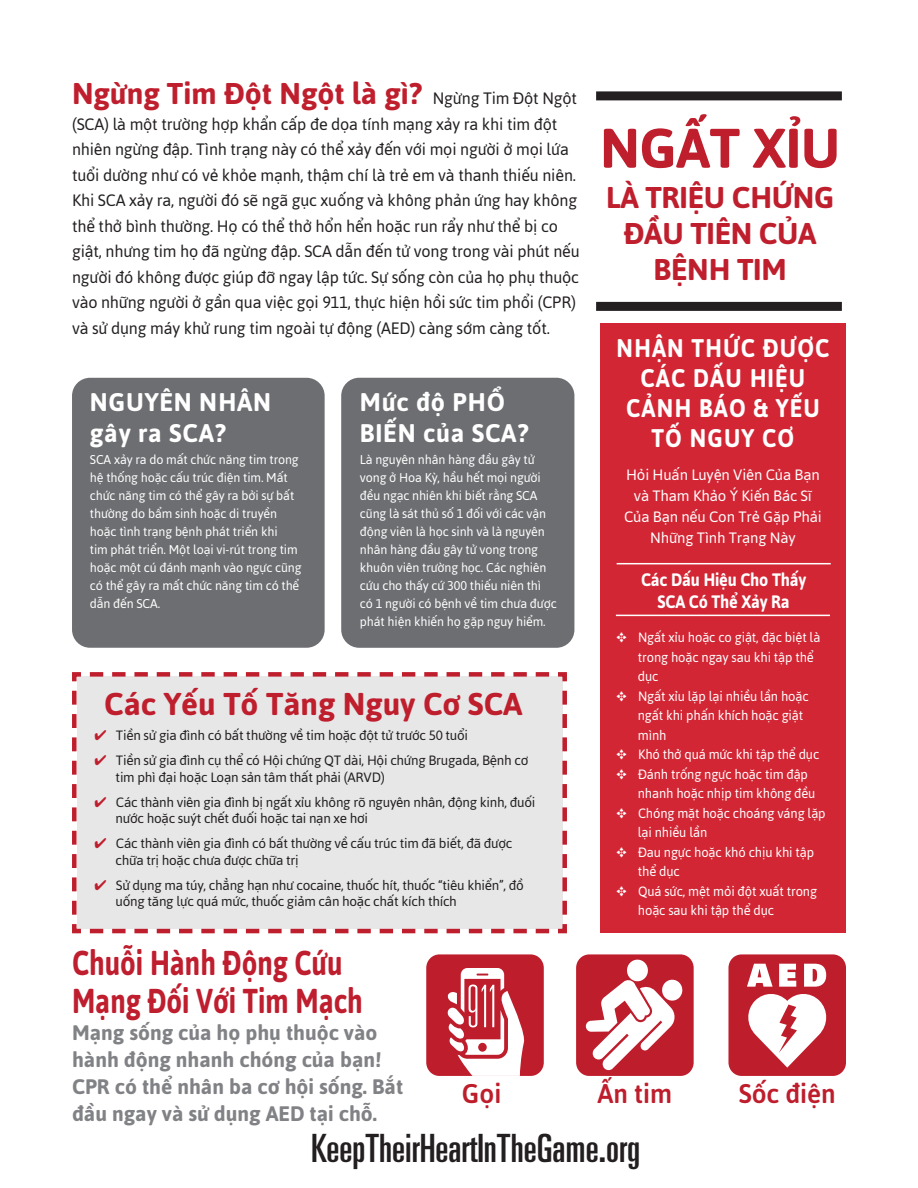
<style>
.page{position:relative;width:918px;height:1188px;background:#fff}
.page>*{position:absolute;margin:0;border:0;box-sizing:border-box;transform-origin:0 0}
.Main_heading{font:700 55.5px "Asap";color:#bf1e2d}
.t1{font:ultra-condensed 39px "Univers LT Std";color:#231f20}
.t2{font:700 34.5px/37.5px "Asap";color:#bf1e2e;scale:.8 1}
.t3{font:700 31.5px "Asap";color:#bf1e2d}
.Sub_Heading{font:700 30px "Asap";color:#bf1e2d}
.Main_heading-2{font:700 30px/36px "Asap";letter-spacing:-.01em;color:#bf1e2d;text-align:center}
.t4{font:500 27px "Asap";color:#be1d2c}
.Sub_Heading-2{font:700 25.5px/30px "Asap";letter-spacing:.05em;color:#fff;text-align:center;scale:.9 1}
.Sub_Heading-3{font:700 25.5px/30.6px "Asap";letter-spacing:.03em;color:#fff}
.t5{font:700 21px/27px "Asap";color:#818285}
.t6{font:700 18px/21.6px "Asap";letter-spacing:-.01em;color:#fff;text-align:center;scale:.9 1}
.Sub_Heading-4{font:16.5px/25.5px "Asap";letter-spacing:-.01em;color:#231f20}
.t7{font:15px/21px "Asap";letter-spacing:-.01em;color:#fff;text-align:center}
.t8{font:13.5px/16.5px "Asap";letter-spacing:-.02em;color:#231f20}
.t9{font:13.5px/19.5px "Asap";letter-spacing:-.01em;color:#fff;scale:.96 1}
.Sub_Heading-5{font:12.75px/18px "Asap";letter-spacing:-.01em;color:#fff}
.s1{font-weight:400;font-size:16.5px;color:#231f20}
.s2{color:#bf1e2d}
</style>
<div class="page">
<div style="left:600px;top:324px;width:246px;height:609px;background:#d32634"></div>
<div style="left:72px;top:378px;width:253px;height:270px;background:#6d6e71;border-radius:18px"></div>
<div style="left:341px;top:378px;width:233px;height:270px;background:#6d6e71;border-radius:18px"></div>
<div style="left:72px;top:672px;width:495px;height:262px;background:#e7e7e8"></div>
<div style="left:596px;top:91px;width:246px;height:9px;background:#231f20"></div>
<div style="left:596px;top:302px;width:246px;height:9px;background:#231f20"></div>
<hr style="left:617px;top:563px;width:214px;height:1px;background:#fff">
<hr style="left:616px;top:615px;width:214px;height:1px;background:#fff">
<div style="left:728px;top:954px;width:118px;height:122px;background:#be1d2c;border-radius:13px"></div>
<div style="left:576px;top:954px;width:118px;height:122px;background:#be1d2c;border-radius:13px"></div>
<svg style="left:747px;top:964px;width:80px;height:104px"></svg>
<div style="left:426px;top:954px;width:118px;height:122px;background:#be1d2c;border-radius:13px"></div>
<svg style="left:447px;top:968px;width:78px;height:108px"></svg>
<svg style="left:586px;top:959px;width:97px;height:112px"></svg>
<p class="Sub_Heading" style="left:72px;top:74px;width:507px">Ngừng Tim Đột Ngột là gì? <span class="s1">Ngừng Tim Đột Ngột</span></p>
<p class="Sub_Heading-4" style="left:72px;top:111px;width:509px">(SCA) là một trường hợp khẩn cấp đe dọa tính mạng xảy ra khi tim đột nhiên ngừng đập. Tì nh trạng này có thể xảy đến với mọi người ở mọi lứa tuổi dường như có vẻ khỏe mạnh, thậm chí là trẻ em và thanh thiếu niên.<br>Khi SCA xảy ra, người đó sẽ ngã gục xuống và không phản ứng hay không thể thở bình thường. Họ có thể thở hổn hển hoặc run rẩy như thể bị co giật, nhưng tim họ đã ngừng đập. SCA dẫn đến tử vong trong vài phút nếu người đó không được giúp đỡ ngay lập tức. Sự sống còn của họ phụ thuộc vào những người ở gần qua việc gọi 911, thực hiện hồi sức tim phổi (CPR) và sử dụng máy khử rung tim ngoài tự động (AED) càng sớm càng tốt.</p>
<p class="Main_heading" style="left:600px;top:111px;width:242px">NGẤT XỈU</p>
<p class="Main_heading-2" style="left:606px;top:178px;width:230px">LÀ TRIỆU CHỨNG<br>ĐẦU TIÊN CỦA<br>BỆNH TIM</p>
<p class="Sub_Heading-2" style="left:616px;top:332px;width:238px">NHẬN THỨC ĐƯỢC<br>CÁC DẤU HIỆU<br>CẢNH BÁO &amp; YẾU<br>TỐ NGUY CƠ</p>
<p class="t7" style="left:624px;top:463px;width:199px">Hỏi Huấn Luyện Viên Của Bạn và Tham Khảo Ý Kiến Bác Sĩ<br>Của Bạn nếu Con Trẻ Gặp Phải<br>Những Tình Trạng Này</p>
<p class="t6" style="left:641px;top:569px;width:185px">Các Dấu Hiệu Cho Thấy<br>SCA Có Thể Xảy Ra</p>
<p class="Sub_Heading-3" style="left:360px;top:386px;width:170px">Mức độ PHỔ<br>BIẾN của SCA?</p>
<p class="Sub_Heading-5" style="left:360px;top:450px;width:198px">Là nguyên nhân hàng đầu gây tử vong ở Hoa Kỳ, hầu hết mọi người đều ngạc nhiên khi biết rằng SCA cũng là sát thủ số 1 đối với các vận động viên là học sinh và là nguyên nhân hàng đầu gây tử vong trong khuôn viên trường học. Các nghiên cứu cho thấy cứ 300 thiếu niên thì<br>có 1 người có bệnh về tim chưa được phát hiện khiến họ gặp nguy hiểm.</p>
<p class="Sub_Heading-3" style="left:90px;top:386px;width:183px">NGUYÊN NHÂN gây ra SCA?</p>
<p class="Sub_Heading-5" style="left:90px;top:450px;width:213px">SCA xảy ra do mất chức năng tim trong hệ thống hoặc cấu trúc điện tim. Mất chức năng tim có thể gây ra bởi sự bất thường do bẩm sinh hoặc di truyền hoặc tình trạng bệnh phát triển khi<br>tim phát triển. Một loại vi-rút trong tim hoặc một cú đánh mạnh vào ngực cũng có thể gây ra mất chức năng tim có thể dẫn đến SCA.</p>
<p class="t9" style="left:638px;top:627px;width:190px;text-indent:-21px">✥ Ngất xỉu hoặc co giật, đặc biệt là trong hoặc ngay sau khi tập thể dục</p>
<p class="t9" style="left:638px;top:686px;width:179px;text-indent:-21px">✥ Ngất xỉu lặp lại nhiều lần hoặc ngất khi phấn khích hoặc giật mình</p>
<p class="t9" style="left:617px;top:744px;width:213px">✥ Khó thở quá mức khi tập thể dục</p>
<p class="t9" style="left:638px;top:764px;width:187px;text-indent:-21px">✥ Đánh trống ngực hoặc tim đập nhanh hoặc nhịp tim không đều</p>
<p class="t9" style="left:638px;top:803px;width:197px;text-indent:-21px">✥ Chóng mặt hoặc choáng váng lặp lại nhiều lần</p>
<p class="t9" style="left:638px;top:842px;width:185px;text-indent:-21px">✥ Đau ngực hoặc khó chịu khi tập thể dục</p>
<p class="t9" style="left:638px;top:881px;width:188px;text-indent:-21px">✥ Quá sức, mệt mỏi đột xuất trong hoặc sau khi tập thể dục</p>
<p class="t3" style="left:104px;top:682px;width:420px">Các Yếu Tố Tăng Nguy Cơ SCA</p>
<p class="t8" style="left:94px;top:727px;width:375px"><span class="s2">✔</span> Tiền sử gia đình có bất thường về tim hoặc đột tử trước 50 tuổi</p>
<p class="t8" style="left:116px;top:752px;width:414px;text-indent:-21px"><span class="s2">✔</span> Tiền sử gia đình cụ thể có Hội chứng QT dài, Hội chứng Brugada, Bệnh cơ tim phì đại hoặc Loạn sản tâm thất phải (ARVD)</p>
<p class="t8" style="left:116px;top:793px;width:421px;text-indent:-21px"><span class="s2">✔</span> Các thành viên gia đình bị ngất xỉu không rõ nguyên nhân, động kinh, đuối nước hoặc suýt chết đuối hoặc tai nạn xe hơi</p>
<p class="t8" style="left:116px;top:835px;width:398px;text-indent:-21px"><span class="s2">✔</span> Các thành viên gia đình có bất thường về cấu trúc tim đã biết, đã được chữa trị hoặc chưa được chữa trị</p>
<p class="t8" style="left:116px;top:876px;width:408px;text-indent:-21px"><span class="s2">✔</span> Sử dụng ma túy, chẳng hạn như cocaine, thuốc hít, thuốc “tiêu khiển”, đồ uống tăng lực quá mức, thuốc giảm cân hoặc chất kích thích</p>
<p class="t2" style="left:72px;top:943px;width:365px">Chuỗi Hành Động Cứu<br>Mạng Đối Với Tim Mạch</p>
<p class="t5" style="left:72px;top:1018px;width:333px">Mạng sống của họ phụ thuộc vào hành động nhanh chóng của bạn!<br>CPR có thể nhân ba cơ hội sống. Bắt đầu ngay và sử dụng AED tại chỗ.</p>
<p class="t1" style="left:311px;top:1126px;width:330px">KeepTheirHeartInTheGame.org</p>
<p class="t4" style="left:462px;top:1075px;width:41px">Gọi</p>
<p class="t4" style="left:597px;top:1075px;width:76px">Ấn tim</p>
<p class="t4" style="left:739px;top:1075px;width:99px">Sốc điện</p>
</div>
